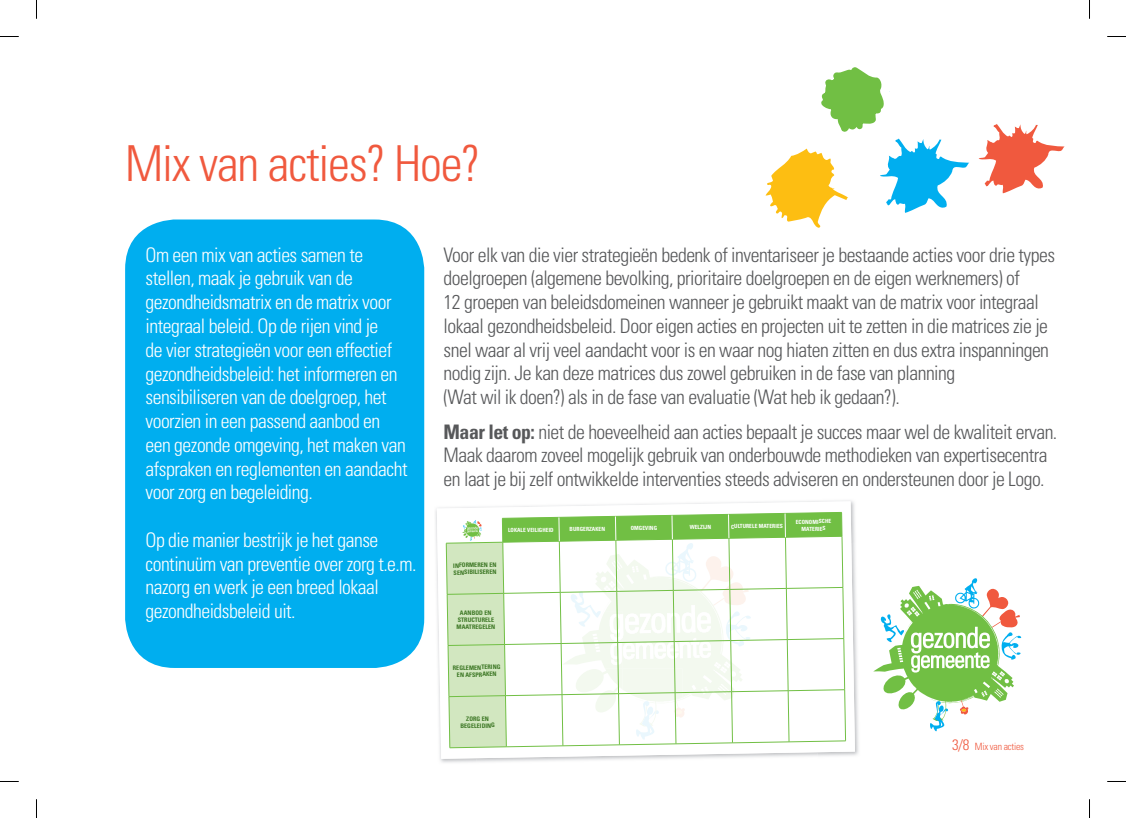
<style>
.page{position:relative;width:1126px;height:818px;background:#fff}
.page>*{position:absolute;margin:0;border:0;box-sizing:border-box;transform-origin:0 0}
.t1{font:300 condensed 49.5px "Univers LT";letter-spacing:-.025em;color:#f0593e}
.t2{font:300 condensed 20px/23.8px "Univers LT";letter-spacing:-.025em;color:#57585a}
.t3{font:300 condensed 20px/23.8px "Univers LT";letter-spacing:-.025em;color:#fff}
.t4{font:300 condensed 10px "Univers LT";letter-spacing:-.025em;color:#f0593e}
.t5{font:700 condensed 6.12px/7px "Univers LT";color:#3e7826;text-align:center}
.t6{font:700 condensed 5.62px/7px "Univers LT";color:#fff;text-align:center}
.s1{font-weight:700}
.s2{font-size:15px}
</style>
<div class="page">
<svg style="left:765px;top:67px;width:300px;height:161px"></svg>
<div style="left:125px;top:219px;width:299px;height:448px;background:#00aeef;border-radius:50px"></div>
<svg style="left:873px;top:578px;width:149px;height:153px"></svg>
<img style="left:435px;top:500px;width:420px;height:42px">
<img style="left:436px;top:542px;width:40px;height:221px">
<img style="left:854px;top:542px;width:5px;height:214px">
<svg style="left:437px;top:501px;width:417px;height:257px"></svg>
<svg style="left:446px;top:512px;width:399px;height:235px"></svg>
<svg style="left:0;top:36px;width:19px;height:1px"></svg>
<svg style="left:1107px;top:36px;width:18px;height:1px"></svg>
<svg style="left:36px;top:0;width:1px;height:19px"></svg>
<svg style="left:36px;top:799px;width:1px;height:18px"></svg>
<svg style="left:1089px;top:0;width:1px;height:19px"></svg>
<svg style="left:1089px;top:799px;width:1px;height:18px"></svg>
<h1 class="t1" style="left:125px;top:133px;width:357px">Mix van acties? Hoe?</h1>
<p class="t3" style="left:145px;top:242px;width:263px">Om een mix van acties samen te stellen, maak je gebruik van de gezondheidsmatrix en de matrix voor integraal beleid. Op de rijen vind je<br>de vier strategieën voor een effectief gezondheidsbeleid: het informeren en sensibiliseren van de doelgroep, het voorzien in een passend aanbod en een gezonde omgeving, het maken van afspraken en reglementen en aandacht voor zorg en begeleiding.</p>
<p class="t3" style="left:145px;top:527px;width:272px">Op die manier bestrijk je het ganse continuüm van preventie over zorg t.e.m. nazorg en werk je een breed lokaal gezondheidsbeleid uit.</p>
<p class="t2" style="left:443px;top:242px;width:613px">Voor elk van die vier strategieën bedenk of inventariseer je bestaande acties voor drie types doelgroepen (algemene bevolking, prioritaire doelgroepen en de eigen werknemers) of<br>12 groepen van beleidsdomeinen wanneer je gebruikt maakt van de matrix voor integraal lokaal gezondheidsbeleid. Door eigen acties en projecten uit te zetten in die matrices zie je snel waar al vrij veel aandacht voor is en waar nog hiaten zitten en dus extra inspanningen nodig zijn. Je kan deze matrices dus zowel gebruiken in de fase van planning<br>(Wat wil ik doen?) als in de fase van evaluatie (Wat heb ik gedaan?).</p>
<p class="t2" style="left:443px;top:419px;width:615px"><span class="s1">Maar let op:</span> niet de hoeveelheid aan acties bepaalt je succes maar wel de kwaliteit ervan.<br>Maak daarom zoveel mogelijk gebruik van onderbouwde methodieken van expertisecentra en laat je bij zelf ontwikkelde interventies steeds adviseren en ondersteunen door je Logo.</p>
<p class="t6" style="left:508px;top:526px;width:47px;rotate:-1deg">LOKALE VEILIGHEID</p>
<p class="t6" style="left:569px;top:525px;width:37px;rotate:-1deg">BURGERZAKEN</p>
<p class="t6" style="left:630px;top:524px;width:28px;rotate:-1deg">OMGEVING</p>
<p class="t6" style="left:689px;top:523px;width:23px;rotate:-1deg">WELZIJN</p>
<p class="t6" style="left:731px;top:522px;width:53px;rotate:-1deg">CULTURELE MATERIES</p>
<p class="t6" style="left:795px;top:518px;width:37px;rotate:-1deg">ECONOMISCHE<br>MATERIES</p>
<p class="t5" style="left:453px;top:561px;width:45px;text-align:left;rotate:-1deg">INFORMEREN EN<br>SENSIBILISEREN</p>
<p class="t5" style="left:456px;top:609px;width:40px;rotate:-1deg">AANBOD EN<br>STRUCTURELE<br>MAATREGELEN</p>
<p class="t5" style="left:452px;top:663px;width:49px;rotate:-1deg">REGLEMENTERING<br>EN AFSPRAKEN</p>
<p class="t5" style="left:460px;top:714px;width:36px;rotate:-1deg">ZORG EN<br>BEGELEIDING</p>
<p class="t4" style="left:952px;top:740px;width:73px"><span class="s2">3/8</span> Mix van acties</p>
</div>
